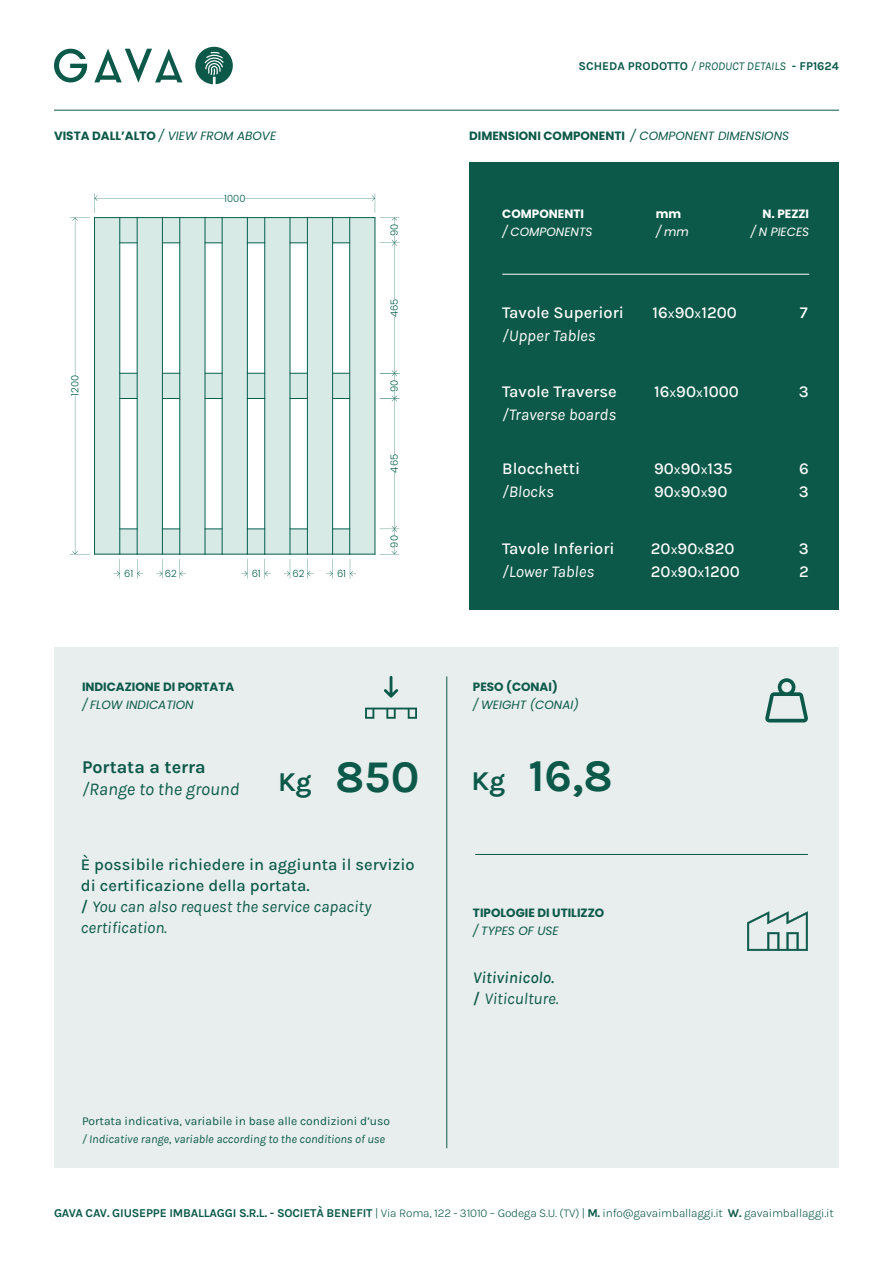
<style>
.page{position:relative;width:893px;height:1263px;background:#fff}
.page>*{position:absolute;margin:0;border:0;box-sizing:border-box;transform-origin:0 0}
.t1{font:700 45.3px "Karla";color:#0c5949}
.t2{font:italic 18px "Karla";color:#0c5949}
.t3{font:700 18px "Karla";color:#0c5949}
.t4{font:500 16.5px/21px "Karla";color:#0c5949}
.t5{font:500 16.5px/22.5px "Karla";color:#fff}
.t6{font:italic 16.5px "Karla";color:#fff}
.t7{font:italic 500 16.5px/21px "Karla";color:#0c5949}
.t8{font:300 12px "Karla";letter-spacing:-.015em;color:#0c5949}
.t9{font:700 12px "Poppins";color:#0c5949}
.t10{font:italic 12px "Karla";color:#0c5949}
.t11{font:12px "Karla";color:#0c5949}
.t12{font:italic 12px "Poppins";color:#0c5949}
.t13{font:700 12px "Karla";color:#0c5949}
.t14{font:italic 12px "Poppins";color:#fff}
.t15{font:700 12px "Poppins";color:#fff}
.t16{font:300 9.9px "Poppins";color:#015c4a}
.s1{font-weight:400;font-style:italic}
.s2{font-size:10.5px}
.s3{font-size:27.15px}
.s4{font-style:normal}
.s5{font-weight:400}
.s6{font-weight:700}
</style>
<div class="page">
<div style="left:54px;top:647px;width:785px;height:521px;background:#e7eeed"></div>
<hr style="left:54px;top:110px;width:785px;height:1px;background:#0c5949">
<svg style="left:54px;top:49px;width:33px;height:33px"></svg>
<svg style="left:94px;top:49px;width:88px;height:34px"></svg>
<svg style="left:195px;top:47px;width:38px;height:37px"></svg>
<hr style="left:446px;top:676px;width:1px;height:472px;background:#0c5949">
<hr style="left:475px;top:854px;width:333px;height:1px;background:#0c5949">
<svg style="left:765px;top:678px;width:43px;height:44px"></svg>
<svg style="left:747px;top:911px;width:61px;height:40px"></svg>
<div style="left:469px;top:162px;width:369px;height:447px;background:#0c5949"></div>
<hr style="left:502px;top:274px;width:307px;height:1px;background:#fff">
<svg style="left:384px;top:676px;width:14px;height:22px"></svg>
<svg style="left:365px;top:708px;width:52px;height:11px"></svg>
<div style="left:95px;top:381px;width:279px;height:10px;background:#d8eae6"></div>
<hr style="left:349px;top:217px;width:1px;height:338px;background:#025d4b">
<hr style="left:374px;top:217px;width:1px;height:338px;background:#025d4b">
<hr style="left:119px;top:217px;width:1px;height:338px;background:#025d4b">
<hr style="left:94px;top:217px;width:1px;height:338px;background:#025d4b">
<hr style="left:264px;top:217px;width:1px;height:338px;background:#025d4b">
<hr style="left:289px;top:217px;width:1px;height:338px;background:#025d4b">
<hr style="left:307px;top:217px;width:1px;height:338px;background:#025d4b">
<hr style="left:332px;top:217px;width:1px;height:338px;background:#025d4b">
<hr style="left:205px;top:217px;width:1px;height:338px;background:#025d4b">
<hr style="left:179px;top:217px;width:1px;height:338px;background:#025d4b">
<hr style="left:162px;top:217px;width:1px;height:338px;background:#025d4b">
<hr style="left:137px;top:217px;width:1px;height:338px;background:#025d4b">
<hr style="left:247px;top:217px;width:1px;height:338px;background:#025d4b">
<hr style="left:222px;top:217px;width:1px;height:338px;background:#025d4b">
<svg style="left:70px;top:391px;width:329px;height:188px"></svg>
<svg style="left:70px;top:193px;width:330px;height:188px"></svg>
<p class="t9" style="left:54px;top:129px;width:224px">VISTA DALL’ALTO <span class="s1">/ VIEW FROM ABOVE</span></p>
<p class="t16" style="left:69px;top:396px;width:22px;rotate:-90deg">1200</p>
<p class="t16" style="left:224px;top:192px;width:23px">1000</p>
<p class="t16" style="left:124px;top:568px;width:11px">61</p>
<p class="t16" style="left:165px;top:568px;width:13px">62</p>
<p class="t16" style="left:252px;top:568px;width:11px">61</p>
<p class="t16" style="left:292px;top:568px;width:13px">62</p>
<p class="t16" style="left:337px;top:568px;width:11px">61</p>
<p class="t9" style="left:82px;top:680px;width:154px">INDICAZIONE DI PORTATA</p>
<p class="t12" style="left:82px;top:698px;width:113px">/ FLOW INDICATION</p>
<p class="t16" style="left:389px;top:236px;width:14px;rotate:-90deg">90</p>
<p class="t16" style="left:389px;top:317px;width:20px;rotate:-90deg">465</p>
<p class="t16" style="left:389px;top:392px;width:14px;rotate:-90deg">90</p>
<p class="t16" style="left:389px;top:472px;width:20px;rotate:-90deg">465</p>
<p class="t16" style="left:389px;top:548px;width:14px;rotate:-90deg">90</p>
<p class="t13" style="left:578px;top:58px;width:262px">SCHEDA PRODOTTO <span class="s1">/ PRODUCT DETAILS</span> - FP1624</p>
<p class="t9" style="left:469px;top:129px;width:321px">DIMENSIONI COMPONENTI <span class="s1">/ COMPONENT DIMENSIONS</span></p>
<p class="t15" style="left:502px;top:207px;width:83px">COMPONENTI</p>
<p class="t14" style="left:502px;top:225px;width:92px">/ COMPONENTS</p>
<p class="t15" style="left:656px;top:207px;width:27px">mm</p>
<p class="t14" style="left:656px;top:225px;width:34px">/mm</p>
<p class="t15" style="left:762px;top:207px;width:48px">N. PEZZI</p>
<p class="t14" style="left:750px;top:225px;width:60px">/ N PIECES</p>
<h3 class="t5" style="left:502px;top:301px;width:123px">Tavole Superiori</h3>
<h3 class="t6" style="left:502px;top:324px;width:95px">/Upper Tables</h3>
<h3 class="t5" style="left:652px;top:301px;width:86px">16<span class="s2">X</span>90<span class="s2">X</span>1200</h3>
<h3 class="t5" style="left:800px;top:301px;width:9px">7</h3>
<h3 class="t5" style="left:502px;top:380px;width:116px">Tavole Traverse</h3>
<h3 class="t6" style="left:502px;top:403px;width:115px">/Traverse boards</h3>
<h3 class="t5" style="left:654px;top:380px;width:86px">16<span class="s2">X</span>90<span class="s2">X</span>1000</h3>
<h3 class="t5" style="left:799px;top:380px;width:11px">3</h3>
<h3 class="t5" style="left:502px;top:457px;width:80px">Blocchetti</h3>
<h3 class="t6" style="left:502px;top:480px;width:53px">/Blocks</h3>
<h3 class="t5" style="left:654px;top:457px;width:80px">90<span class="s2">X</span>90<span class="s2">X</span>135<br>90<span class="s2">X</span>90<span class="s2">X</span>90</h3>
<h3 class="t5" style="left:799px;top:457px;width:11px">6<br>3</h3>
<h3 class="t5" style="left:502px;top:537px;width:114px">Tavole Inferiori</h3>
<h3 class="t6" style="left:502px;top:561px;width:93px">/Lower Tables</h3>
<h3 class="t5" style="left:651px;top:537px;width:91px">20<span class="s2">X</span>90<span class="s2">X</span>820<br>20<span class="s2">X</span>90<span class="s2">X</span>1200</h3>
<h3 class="t5" style="left:799px;top:537px;width:11px">3<br>2</h3>
<p class="t9" style="left:473px;top:680px;width:86px">PESO (CONAI)</p>
<p class="t12" style="left:473px;top:698px;width:107px">/ WEIGHT (CONAI)</p>
<h2 class="t3" style="left:82px;top:755px;width:125px">Portata a terra</h2>
<h2 class="t2" style="left:82px;top:777px;width:159px">/Range to the ground</h2>
<h1 class="t1" style="left:278px;top:747px;width:336px"><span class="s3">Kg</span> 850 <span class="s3">Kg</span> 16,8</h1>
<h3 class="t4" style="left:81px;top:853px;width:336px">È possibile richiedere in aggiunta il servizio di certificazione della portata.<br>/ <span class="s1">You can also request the service capacity certification.</span></h3>
<p class="t11" style="left:82px;top:1113px;width:309px">Portata indicativa, variabile in base alle condizioni d’uso</p>
<p class="t10" style="left:82px;top:1131px;width:305px">/ Indicative range, variable according to the conditions of use</p>
<p class="t9" style="left:473px;top:906px;width:133px">TIPOLOGIE DI UTILIZZO</p>
<p class="t12" style="left:473px;top:924px;width:87px">/ TYPES OF USE</p>
<h3 class="t7" style="left:473px;top:967px;width:87px">Vitivinicolo. <span class="s4">/</span> <span class="s5">Viticulture.</span></h3>
<p class="t8" style="left:54px;top:1205px;width:781px"><span class="s6">GAVA CAV. GIUSEPPE IMBALLAGGI S.R.L. - SOCIETÀ BENEFIT</span> | Via Roma, 122 - 31010 – Godega S.U. (TV) | <span class="s6">M.</span> info@gavaimballaggi.it <span class="s6">W.</span> gavaimballaggi.it</p>
</div>
